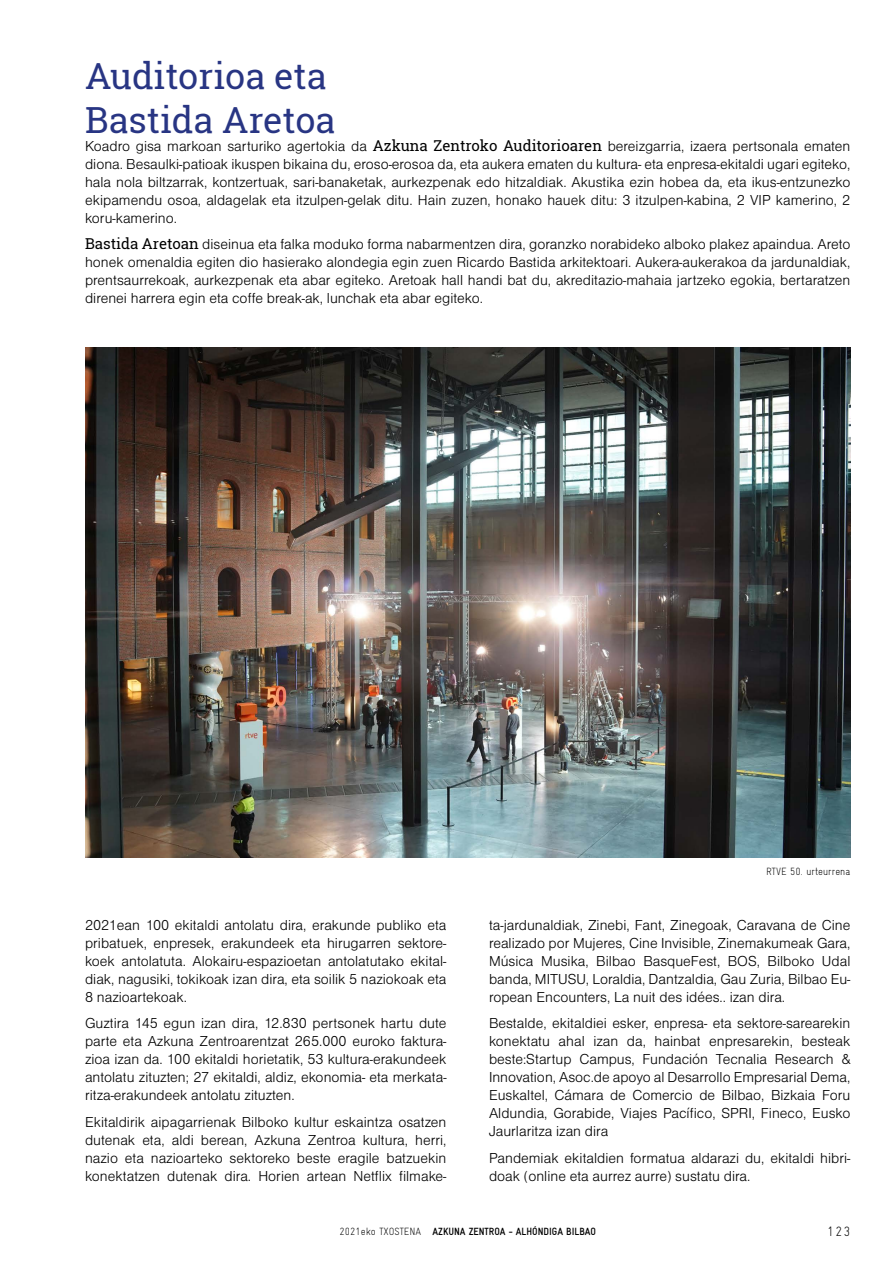
<style>
.page{position:relative;width:893px;height:1263px;background:#fff}
.page>*{position:absolute;margin:0;border:0;box-sizing:border-box;transform-origin:0 0}
.t1{font:36px/43.2px "Roboto Slab";color:#283583}
.t2{font:15px/18px "Nimbus Sans DOT Ligh";color:#000;text-align:justify}
.t3{font:13.5px "Alhondiga Bilbao Light Condensed L";color:#000}
.t4{font:700 condensed 10.5px "Alhondiga Bilbao";color:#000}
.t5{font:10.5px "Alhondiga Bilbao Light Condensed L";color:#000}
.s1{font-family:"Roboto Slab"}
.s2{font-family:"Alhondiga Bilbao Light Condensed L";font-weight:400;font-stretch:normal}
</style>
<div class="page">
<img style="left:85px;top:348px;width:765px;height:510px">
<h1 class="t1" style="left:85px;top:54px;width:252px">Auditorioa eta<br>Bastida Aretoa</h1>
<p class="t2" style="left:85px;top:137px;width:767px">Koadro gisa markoan sarturiko agertokia da <span class="s1">Azkuna Zentroko Auditorioaren</span> bereizgarria, izaera pertsonala ematen diona. Besaulki-patioak ikuspen bikaina du, eroso-erosoa da, eta aukera ematen du kultura- eta enpresa-ekitaldi ugari egiteko, hala nola biltzarrak, kontzertuak, sari-banaketak, aurkezpenak edo hitzaldiak. Akustika ezin hobea da, eta ikus-entzunezko ekipamendu osoa, aldagelak eta itzulpen-gelak ditu. Hain zuzen, honako hauek ditu: 3 itzulpen-kabina, 2 VIP kamerino, 2 koru-kamerino.</p>
<p class="t2" style="left:85px;top:235px;width:767px"><span class="s1">Bastida Aretoan</span> diseinua eta falka moduko forma nabarmentzen dira, goranzko norabideko alboko plakez apaindua. Areto honek omenaldia egiten dio hasierako alondegia egin zuen Ricardo Bastida arkitektoari. Aukera-aukerakoa da jardunaldiak, prentsaurrekoak, aurkezpenak eta abar egiteko. Aretoak hall handi bat du, akreditazio-mahaia jartzeko egokia, bertaratzen direnei harrera egin eta coffe break-ak, lunchak eta abar egiteko.</p>
<p class="t2" style="left:85px;top:916px;width:363px">2021ean 100 ekitaldi antolatu dira, erakunde publiko eta pribatuek, enpresek, erakundeek eta hirugarren sektore&shy;koek antolatuta. Alokairu-espazioetan antolatutako ekital&shy;diak, nagusiki, tokikoak izan dira, eta soilik 5 naziokoak eta 8 nazioartekoak.</p>
<p class="t2" style="left:85px;top:1014px;width:363px">Guztira 145 egun izan dira, 12.830 pertsonek hartu dute parte eta Azkuna Zentroarentzat 265.000 euroko faktura&shy;zioa izan da. 100 ekitaldi horietatik, 53 kultura-erakundeek antolatu zituzten; 27 ekitaldi, aldiz, ekonomia- eta merkata&shy;ritza-erakundeek antolatu zituzten.</p>
<p class="t2" style="left:85px;top:1113px;width:363px">Ekitaldirik aipagarrienak Bilboko kultur eskaintza osatzen dutenak eta, aldi berean, Azkuna Zentroa kultura, herri, nazio eta nazioarteko sektoreko beste eragile batzuekin konektatzen dutenak dira. Horien artean Netflix filmake-</p>
<p class="t5" style="left:766px;top:865px;width:86px">RTVE 50. urteurrena</p>
<p class="t2" style="left:489px;top:916px;width:363px">ta-jardunaldiak, Zinebi, Fant, Zinegoak, Caravana de Cine realizado por Mujeres, Cine Invisible, Zinemakumeak Gara, Música Musika, Bilbao BasqueFest, BOS, Bilboko Udal banda, MITUSU, Loraldia, Dantzaldia, Gau Zuria, Bilbao Eu&shy;ropean Encounters, La nuit des idées.. izan dira.</p>
<p class="t2" style="left:489px;top:1014px;width:363px">Bestalde, ekitaldiei esker, enpresa- eta sektore-sarearekin konektatu ahal izan da, hainbat enpresarekin, besteak beste:Startup Campus, Fundación Tecnalia Research &amp; Innovation, Asoc.de apoyo al Desarrollo Empresarial Dema, Euskaltel, Cámara de Comercio de Bilbao, Bizkaia Foru Aldundia, Gorabide, Viajes Pacífico, SPRI, Fineco, Eusko Jaurlaritza izan dira</p>
<p class="t2" style="left:489px;top:1149px;width:363px">Pandemiak ekitaldien formatua aldarazi du, ekitaldi hibri&shy;doak (online eta aurrez aurre) sustatu dira.</p>
<p class="t4" style="left:339px;top:1225px;width:258px"><span class="s2">2021eko TXOSTENA</span> AZKUNA ZENTROA - ALHÓNDIGA BILBAO</p>
<p class="t3" style="left:827px;top:1224px;width:25px">123</p>
</div>
